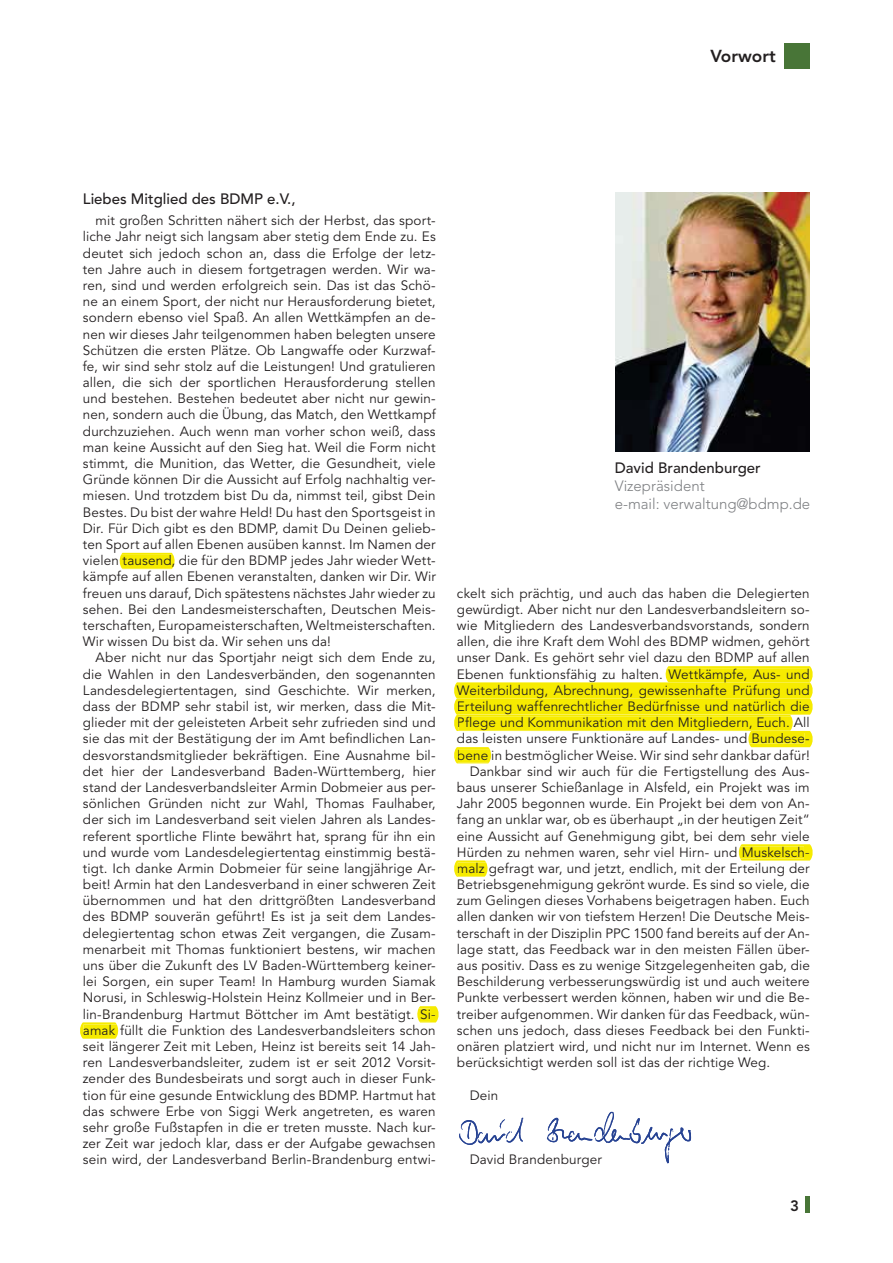
<style>
.page{position:relative;width:893px;height:1263px;background:#fff}
.page>*{position:absolute;margin:0;border:0;box-sizing:border-box;transform-origin:0 0}
.t1{font:800 17.25px "Avenir LT Std";color:#231f20}
.t2{font:500 15px "Avenir LT Std";color:#231f20}
.t3{font:300 15px/18px "Avenir LT Std";color:#7d7f82}
.t4{font:800 15px "Avenir LT Std";color:#231f20}
.t5{font:13.5px/16.2px "Avenir LT Std";letter-spacing:.01em;color:#231f20;text-align:justify}
</style>
<div class="page">
<img style="left:616px;top:193px;width:194px;height:259px">
<div style="left:784px;top:43px;width:26px;height:25px;background:#487537"></div>
<div style="left:805px;top:1197px;width:5px;height:16px;background:#487537"></div>
<svg style="left:459px;top:1112px;width:232px;height:51px"></svg>
<svg style="left:417px;top:1006px;width:22px;height:17px"></svg>
<svg style="left:80px;top:1022px;width:39px;height:17px"></svg>
<svg style="left:119px;top:553px;width:56px;height:16px"></svg>
<svg style="left:454px;top:666px;width:359px;height:97px"></svg>
<svg style="left:738px;top:844px;width:75px;height:17px"></svg>
<svg style="left:454px;top:860px;width:34px;height:17px"></svg>
<p class="t1" style="left:710px;top:46px;width:67px">Vorwort</p>
<p class="t2" style="left:83px;top:192px;width:214px">Liebes Mitglied des BDMP e.V.,</p>
<p class="t5" style="left:83px;top:213px;width:354px;text-indent:13px">mit großen Schritten nähert sich der Herbst, das sport&shy;liche Jahr neigt sich langsam aber stetig dem Ende zu. Es deutet sich jedoch schon an, dass die Erfolge der letz&shy;ten Jahre auch in diesem fortgetragen werden. Wir wa&shy;ren, sind und werden erfolgreich sein. Das ist das Schö&shy;ne an einem Sport, der nicht nur Herausforderung bietet, sondern ebenso viel Spaß. An allen Wettkämpfen an de&shy;nen wir dieses Jahr teilgenommen haben belegten unsere Schützen die ersten Plätze. Ob Langwaffe oder Kurzwaf&shy;fe, wir sind sehr stolz auf die Leistungen! Und gratulieren allen, die sich der sportlichen Herausforderung stellen und bestehen. Bestehen bedeutet aber nicht nur gewin&shy;nen, sondern auch die Übung, das Match, den Wettkampf durchzuziehen. Auch wenn man vorher schon weiß, dass man keine Aussicht auf den Sieg hat. Weil die Form nicht stimmt, die Munition, das Wetter, die Gesundheit, viele Gründe können Dir die Aussicht auf Erfolg nachhaltig ver&shy;miesen. Und trotzdem bist Du da, nimmst teil, gibst Dein Bestes. Du bist der wahre Held! Du hast den Sportsgeist in Dir. Für Dich gibt es den BDMP, damit Du Deinen gelieb&shy;ten Sport auf allen Ebenen ausüben kannst. Im Namen der vielen tausend, die für den BDMP jedes Jahr wieder Wett&shy;kämpfe auf allen Ebenen veranstalten, danken wir Dir. Wir freuen uns darauf, Dich spätestens nächstes Jahr wieder zu sehen. Bei den Landesmeisterschaften, Deutschen Meis&shy;terschaften, Europameisterschaften, Weltmeisterschaften.<br>Wir wissen Du bist da. Wir sehen uns da!</p>
<p class="t5" style="left:83px;top:651px;width:354px;text-indent:13px">Aber nicht nur das Sportjahr neigt sich dem Ende zu, die Wahlen in den Landesverbänden, den sogenannten Landesdelegiertentagen, sind Geschichte. Wir merken, dass der BDMP sehr stabil ist, wir merken, dass die Mit&shy;glieder mit der geleisteten Arbeit sehr zufrieden sind und sie das mit der Bestätigung der im Amt befindlichen Lan&shy;desvorstandsmitglieder bekräftigen. Eine Ausnahme bil&shy;det hier der Landesverband Baden-Württemberg, hier stand der Landesverbandsleiter Armin Dobmeier aus per&shy;sönlichen Gründen nicht zur Wahl, Thomas Faulhaber, der sich im Landesverband seit vielen Jahren als Landes&shy;referent sportliche Flinte bewährt hat, sprang für ihn ein und wurde vom Landesdelegiertentag einstimmig bestä&shy;tigt. Ich danke Armin Dobmeier für seine langjährige Ar&shy;beit! Armin hat den Landesverband in einer schweren Zeit übernommen und hat den drittgrößten Landesverband des BDMP souverän geführt! Es ist ja seit dem Landes&shy;delegiertentag schon etwas Zeit vergangen, die Zusam&shy;menarbeit mit Thomas funktioniert bestens, wir machen uns über die Zukunft des LV Baden-Württemberg keiner&shy;lei Sorgen, ein super Team! In Hamburg wurden Siamak Norusi, in Schleswig-Holstein Heinz Kollmeier und in Ber&shy;lin-Brandenburg Hartmut Böttcher im Amt bestätigt. Si&shy;amak füllt die Funktion des Landesverbandsleiters schon seit längerer Zeit mit Leben, Heinz ist bereits seit 14 Jah&shy;ren Landesverbandsleiter, zudem ist er seit 2012 Vorsit&shy;zender des Bundesbeirats und sorgt auch in dieser Funk&shy;tion für eine gesunde Entwicklung des BDMP. Hartmut hat das schwere Erbe von Siggi Werk angetreten, es waren sehr große Fußstapfen in die er treten musste. Nach kur&shy;zer Zeit war jedoch klar, dass er der Aufgabe gewachsen sein wird, der Landesverband Berlin-Brandenburg entwi-</p>
<p class="t2" style="left:615px;top:461px;width:148px">David Brandenburger</p>
<p class="t3" style="left:615px;top:478px;width:197px">Vizepräsident<br>e-mail: verwaltung@bdmp.de</p>
<p class="t5" style="left:457px;top:586px;width:354px">ckelt sich prächtig, und auch das haben die Delegierten gewürdigt. Aber nicht nur den Landesverbandsleitern so&shy;wie Mitgliedern des Landesverbandsvorstands, sondern allen, die ihre Kraft dem Wohl des BDMP widmen, gehört unser Dank. Es gehört sehr viel dazu den BDMP auf allen Ebenen funktionsfähig zu halten. Wettkäm fe, Aus- und</p>
<p class="t5" style="left:457px;top:715px;width:354px">Pflege und Kommunikation mit den Mitgliedern, Euch. All</p>
<p class="t5" style="left:457px;top:732px;width:354px">das leisten unsere Funktionäre auf Landes- und Bundese-</p>
<p class="t5" style="left:457px;top:748px;width:354px">bene in bestmöglicher Weise. Wir sind sehr dankbar dafür!</p>
<p class="t5" style="left:470px;top:764px;width:342px">Dankbar sind wir auch für die Fertigstellung des Aus-</p>
<p class="t5" style="left:457px;top:780px;width:354px">baus unserer Schießanlage in Alsfeld, ein Projekt was im</p>
<p class="t5" style="left:457px;top:796px;width:354px">Jahr 2005 begonnen wurde. Ein Projekt bei dem von An-</p>
<p class="t5" style="left:457px;top:813px;width:354px">fang an unklar war, ob es überhaupt „in der heutigen Zeit“</p>
<p class="t5" style="left:457px;top:829px;width:354px">eine Aussicht auf Genehmigung gibt, bei dem sehr viele</p>
<p class="t5" style="left:457px;top:845px;width:354px">Hürden zu nehmen waren, sehr viel Hirn- und Muskelsch-</p>
<p class="t5" style="left:457px;top:861px;width:354px">malz gefragt war, und jetzt, endlich, mit der Erteilung der</p>
<p class="t5" style="left:457px;top:877px;width:354px">Betriebsgenehmigung gekrönt wurde. Es sind so viele, die</p>
<p class="t5" style="left:457px;top:894px;width:354px">zum Gelingen dieses Vorhabens beigetragen haben. Euch</p>
<p class="t5" style="left:457px;top:910px;width:354px">allen danken wir von tiefstem Herzen! Die Deutsche Meis-</p>
<p class="t5" style="left:457px;top:926px;width:354px">terschaft in der Disziplin PPC 1500 fand bereits auf der An-</p>
<p class="t5" style="left:457px;top:942px;width:354px">lage statt, das Feedback war in den meisten Fällen über-</p>
<p class="t5" style="left:457px;top:958px;width:354px">aus positiv. Dass es zu wenige Sitzgelegenheiten gab, die</p>
<p class="t5" style="left:457px;top:975px;width:354px">Beschilderung verbesserungswürdig ist und auch weitere</p>
<p class="t5" style="left:457px;top:991px;width:354px">Punkte verbessert werden können, haben wir und die Be-</p>
<p class="t5" style="left:457px;top:1007px;width:354px">treiber aufgenommen. Wir danken für das Feedback, wün-</p>
<p class="t5" style="left:457px;top:1023px;width:354px">schen uns jedoch, dass dieses Feedback bei den Funkti-</p>
<p class="t5" style="left:457px;top:1039px;width:354px">onären platziert wird, und nicht nur im Internet. Wenn es</p>
<p class="t5" style="left:457px;top:1055px;width:315px">berücksichtigt werden soll ist das der richtige Weg.</p>
<p class="t5" style="left:470px;top:1088px;width:30px">Dein</p>
<p class="t5" style="left:457px;top:667px;width:354px;text-align:left;text-indent:267px">p<br>Weiterbildung, Abrechnung, gewissenhafte Prüfung und<br>Erteilung waffenrechtlicher Bedürfnisse und natürlich die</p>
<p class="t5" style="left:470px;top:1153px;width:134px">David Brandenburger</p>
<p class="t4" style="left:790px;top:1197px;width:10px">3</p>
</div>
